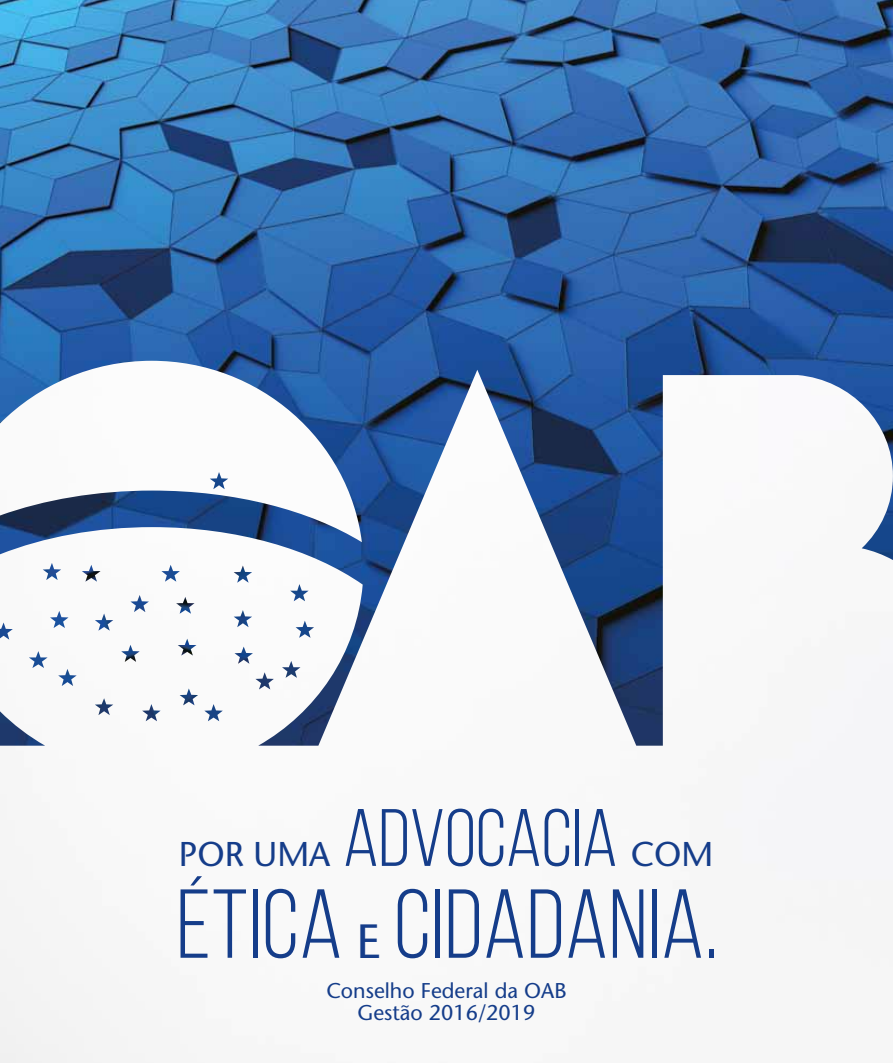
<style>
.page{position:relative;width:893px;height:1063px;background:#fff}
.page>*{position:absolute;margin:0;border:0;box-sizing:border-box;transform-origin:0 0}
.t1{font:97.65px "Bebas Neue";letter-spacing:.01em;color:#153d8a}
.t2{font:81.15px "Bebas Neue";color:#153d8a}
.t3{font:500 34.35px "Stone Sans Std";color:#153d8a}
.t4{font:500 21.3px/22.4px "Stone Sans Std";color:#153d8a;text-align:center}
.s1{font-family:"Stone Sans Std";font-weight:500;font-size:48px}
</style>
<div class="page">
<img style="left:0;top:0;width:893px;height:746px">
<h3 class="t3" style="left:179px;top:834px;width:153px">POR UMA</h3>
<h2 class="t2" style="left:343px;top:794px;width:276px">ADVOCACIA</h2>
<h3 class="t3" style="left:631px;top:834px;width:84px">COM</h3>
<h1 class="t1" style="left:177px;top:872px;width:542px">ÉTICA <span class="s1">E</span> CIDADANIA.</h1>
<p class="t4" style="left:326px;top:979px;width:242px">Conselho Federal da OAB<br>Gestão 2016/2019</p>
</div>
